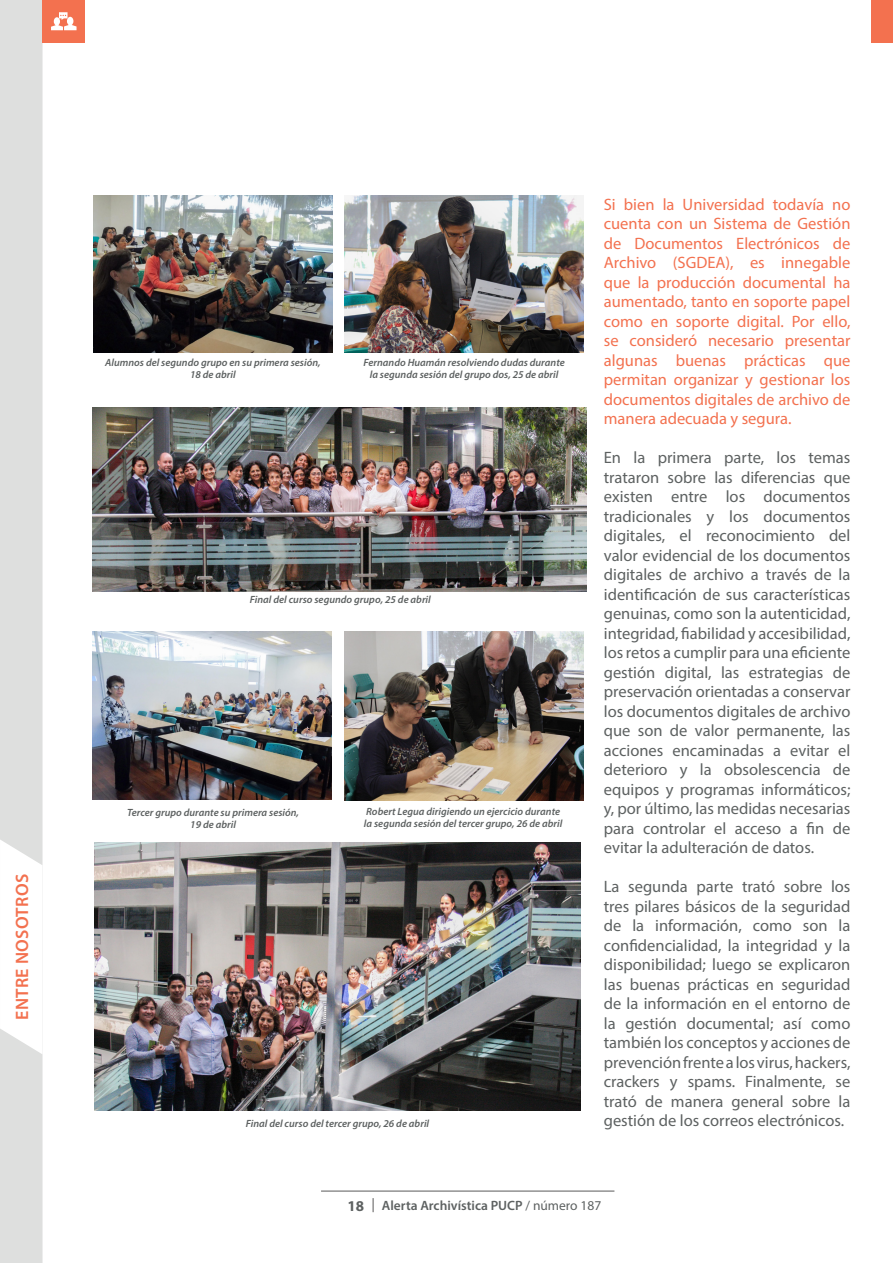
<style>
.page{position:relative;width:893px;height:1263px;background:#fff}
.page>*{position:absolute;margin:0;border:0;box-sizing:border-box;transform-origin:0 0}
.t1{font:600 18px "Myriad Pro";letter-spacing:.02em;color:#f3714f}
.t2{font:16.5px/19.5px "Myriad Pro";color:#5d6161;text-align:justify}
.t3{font:16.5px/19.5px "Myriad Pro";color:#f3714f;text-align:justify}
.t4{font:600 13.5px "Myriad Pro";color:#5d6161}
.t5{font:italic 600 10.5px/12px "Myriad Pro";color:#5d6161;text-align:center}
.s1{font-weight:700;font-size:15px}
.s2{font-weight:400}
</style>
<div class="page">
<hr style="left:321px;top:1191px;width:293px;height:1px;background:#5a5959">
<svg style="left:373px;top:1198px;width:1px;height:14px"></svg>
<div style="left:0;top:0;width:43px;height:1263px;background:#dedfde"></div>
<svg style="left:0;top:839px;width:43px;height:215px"></svg>
<div style="left:43px;top:0;width:42px;height:43px;background:#f3714f"></div>
<svg style="left:51px;top:12px;width:26px;height:18px"></svg>
<div style="left:872px;top:0;width:21px;height:43px;background:#f3714f"></div>
<img style="left:345px;top:196px;width:239px;height:156px">
<img style="left:93px;top:196px;width:239px;height:156px">
<img style="left:93px;top:632px;width:239px;height:167px">
<img style="left:93px;top:408px;width:494px;height:183px">
<img style="left:344px;top:632px;width:240px;height:168px">
<img style="left:95px;top:842px;width:486px;height:269px">
<p class="t1" style="left:11px;top:1020px;width:148px;rotate:-90deg">ENTRE NOSOTROS</p>
<p class="t5" style="left:105px;top:356px;width:217px">Alumnos del segundo grupo en su primera sesión,<br>18 de abril</p>
<p class="t5" style="left:363px;top:356px;width:203px">Fernando Huamán resolviendo dudas durante la segunda sesión del grupo dos, 25 de abril</p>
<p class="t5" style="left:250px;top:593px;width:183px">Final del curso segundo grupo, 25 de abril</p>
<p class="t5" style="left:127px;top:806px;width:174px">Tercer grupo durante su primera sesión,<br>19 de abril</p>
<p class="t5" style="left:364px;top:805px;width:200px;text-align:left">Robert Legua dirigiendo un ejercicio durante la segunda sesión del tercer grupo, 26 de abril</p>
<p class="t5" style="left:246px;top:1117px;width:185px">Final del curso del tercer grupo, 26 de abril</p>
<p class="t3" style="left:604px;top:194px;width:248px">Si bien la Universidad todavía no cuenta con un Sistema de Gestión de Documentos Electrónicos de Archivo (SGDEA), es innegable que la producción documental ha aumentado, tanto en soporte papel como en soporte digital. Por ello, se consideró necesario presentar algunas buenas prácticas que permitan organizar y gestionar los documentos digitales de archivo de manera adecuada y segura.</p>
<p class="t2" style="left:604px;top:448px;width:248px">En la primera parte, los temas trataron sobre las diferencias que existen entre los documentos tradicionales y los documentos digitales, el reconocimiento del valor evidencial de los documentos digitales de archivo a través de la identificación de sus características genuinas, como son la autenticidad, integridad, fiabilidad y accesibilidad, los retos a cumplir para una eficiente gestión digital, las estrategias de preservación orientadas a conservar los documentos digitales de archivo que son de valor permanente, las acciones encaminadas a evitar el deterioro y la obsolescencia de equipos y programas informáticos; y, por último, las medidas necesarias para controlar el acceso a fin de evitar la adulteración de datos.</p>
<p class="t2" style="left:604px;top:877px;width:248px">La segunda parte trató sobre los tres pilares básicos de la seguridad de la información, como son la confidencialidad, la integridad y la disponibilidad; luego se explicaron las buenas prácticas en seguridad de la información en el entorno de la gestión documental; así como también los conceptos y acciones de prevención frente a los virus, hackers, crackers y spams. Finalmente, se trató de manera general sobre la gestión de los correos electrónicos.</p>
<p class="t4" style="left:348px;top:1197px;width:255px"><span class="s1">18</span> Alerta Archivística PUCP <span class="s2">/ número 187</span></p>
</div>
